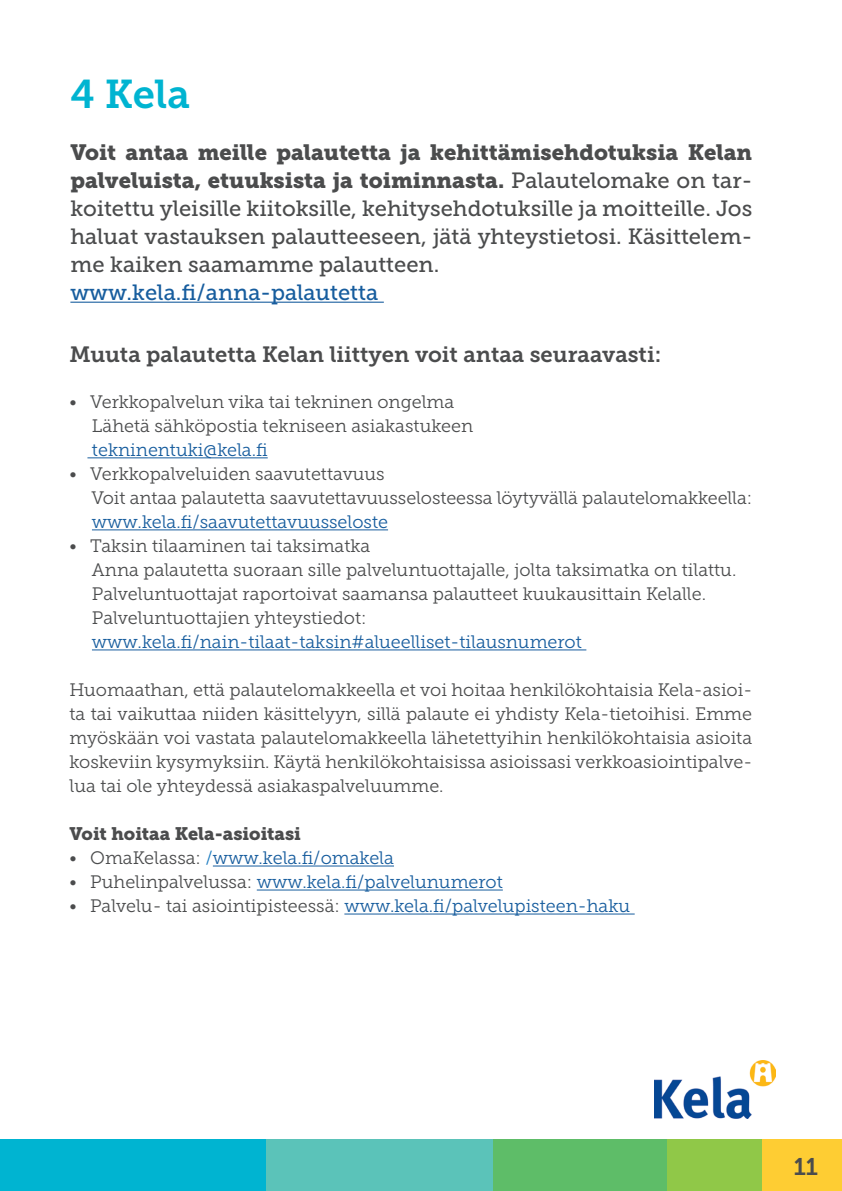
<style>
.page{position:relative;width:842px;height:1191px;background:#fff}
.page>*{position:absolute;margin:0;border:0;box-sizing:border-box;transform-origin:0 0}
.t1{font:40px "Museo Slab 700";color:#00b4d1}
.t2{font:24px "Museo Slab 700";color:#4b4c4d}
.t3{font:22px/28px "Museo Slab 500";color:#4b4c4d;text-align:justify}
.t4{font:22px "Museo Slab 700";color:#4b4c4d}
.t5{font:22px "Museo Slab 500";color:#175d9e}
.t6{font:18px/24px "Museo Slab 300";color:#4b4c4d}
.t7{font:18px "Museo Slab 300";color:#175d9e}
.t8{font:18px "Museo Slab 900";color:#4b4c4d}
.s1{font-family:"Museo Slab 900"}
.s2{color:#4b4c4d}
.s3{color:#1b7bc0}
.s4{color:#175d9e}
</style>
<div class="page">
<hr style="left:70px;top:302px;width:314px;height:1px;background:#175d9e">
<hr style="left:87px;top:457px;width:181px;height:1px;background:#175d9e">
<hr style="left:92px;top:529px;width:296px;height:1px;background:#175d9e">
<hr style="left:92px;top:649px;width:494px;height:1px;background:#175d9e">
<hr style="left:213px;top:865px;width:181px;height:1px;background:#175d9e">
<hr style="left:257px;top:889px;width:246px;height:1px;background:#175d9e">
<hr style="left:344px;top:913px;width:291px;height:1px;background:#175d9e">
<div style="left:0;top:1140px;width:412px;height:51px;background:#00b4d1"></div>
<div style="left:266px;top:1140px;width:320px;height:51px;background:#5bc3b9"></div>
<div style="left:493px;top:1140px;width:183px;height:51px;background:#5ebd68"></div>
<div style="left:667px;top:1140px;width:99px;height:51px;background:#90c848"></div>
<img style="left:654px;top:1060px;width:122px;height:59px">
<div style="left:763px;top:1140px;width:79px;height:51px;background:#fecd33"></div>
<h2 class="t1" style="left:70px;top:71px;width:121px">4 Kela</h2>
<p class="t3" style="left:70px;top:138px;width:683px"><span class="s1">Voit antaa meille palautetta ja kehittämisehdotuksia Kelan palveluista, etuuksista ja toiminnasta.</span> Palautelomake on tar&shy;koitettu yleisille kiitoksille, kehitysehdotuksille ja moitteille. Jos haluat vastauksen palautteeseen, jätä yhteystietosi. Käsittelem&shy;me kaiken saamamme palautteen.</p>
<p class="t5" style="left:70px;top:280px;width:309px">www.kela.f/anna-palautetta</p>
<p class="t4" style="left:69px;top:342px;width:593px">Muuta palautetta Kelan liittyen voit antaa seuraavasti:</p>
<p class="t6" style="left:92px;top:390px;width:383px;text-indent:-22px">• Verkkopalvelun vika tai tekninen ongelma<br>Lähetä sähköpostia tekniseen asiakastukeen</p>
<p class="t7" style="left:92px;top:440px;width:177px">tekninentuki@kela.f</p>
<p class="t6" style="left:91px;top:462px;width:662px;text-indent:-22px">• Verkkopalveluiden saavutettavuus<br>Voit antaa palautetta saavutettavuusselosteessa löytyvällä palautelomakkeella:</p>
<p class="t7" style="left:92px;top:512px;width:298px">www.kela.f/saavutettavuusseloste</p>
<p class="t6" style="left:92px;top:534px;width:646px;text-indent:-22px">• Taksin tilaaminen tai taksimatka<br>Anna palautetta suoraan sille palveluntuottajalle, jolta taksimatka on tilattu.<br>Palveluntuottajat raportoivat saamansa palautteet kuukausittain Kelalle.<br>Palveluntuottajien yhteystiedot:</p>
<p class="t7" style="left:92px;top:632px;width:491px">www.kela.f/nain-tilaat-taksin#alueelliset-tilausnumerot</p>
<p class="t6" style="left:69px;top:678px;width:684px;text-align:justify">Huomaathan, että palautelomakkeella et voi hoitaa henkilökohtaisia Kela-asioi&shy;ta tai vaikuttaa niiden käsittelyyn, sillä palaute ei yhdisty Kela-tietoihisi. Emme myöskään voi vastata palautelomakkeella lähetettyihin henkilökohtaisia asioita koskeviin kysymyksiin. Käytä henkilökohtaisissa asioissasi verkkoasiointipalve&shy;lua tai ole yhteydessä asiakaspalveluumme.</p>
<p class="t8" style="left:69px;top:823px;width:233px">Voit hoitaa Kela-asioitasi</p>
<p class="t7" style="left:69px;top:848px;width:326px"><span class="s2">• OmaKelassa:</span> <span class="s3">/</span>www.kela.f/omakela</p>
<p class="t7" style="left:69px;top:872px;width:435px"><span class="s2">• Puhelinpalvelussa:</span> www.kela.f/palvelunumerot</p>
<p class="t6" style="left:69px;top:894px;width:562px">• Palvelu- tai asiointipisteessä: <span class="s4">www.kela.f/palvelupisteen-haku</span></p>
<p class="t2" style="left:794px;top:1153px;width:26px">11</p>
</div>
